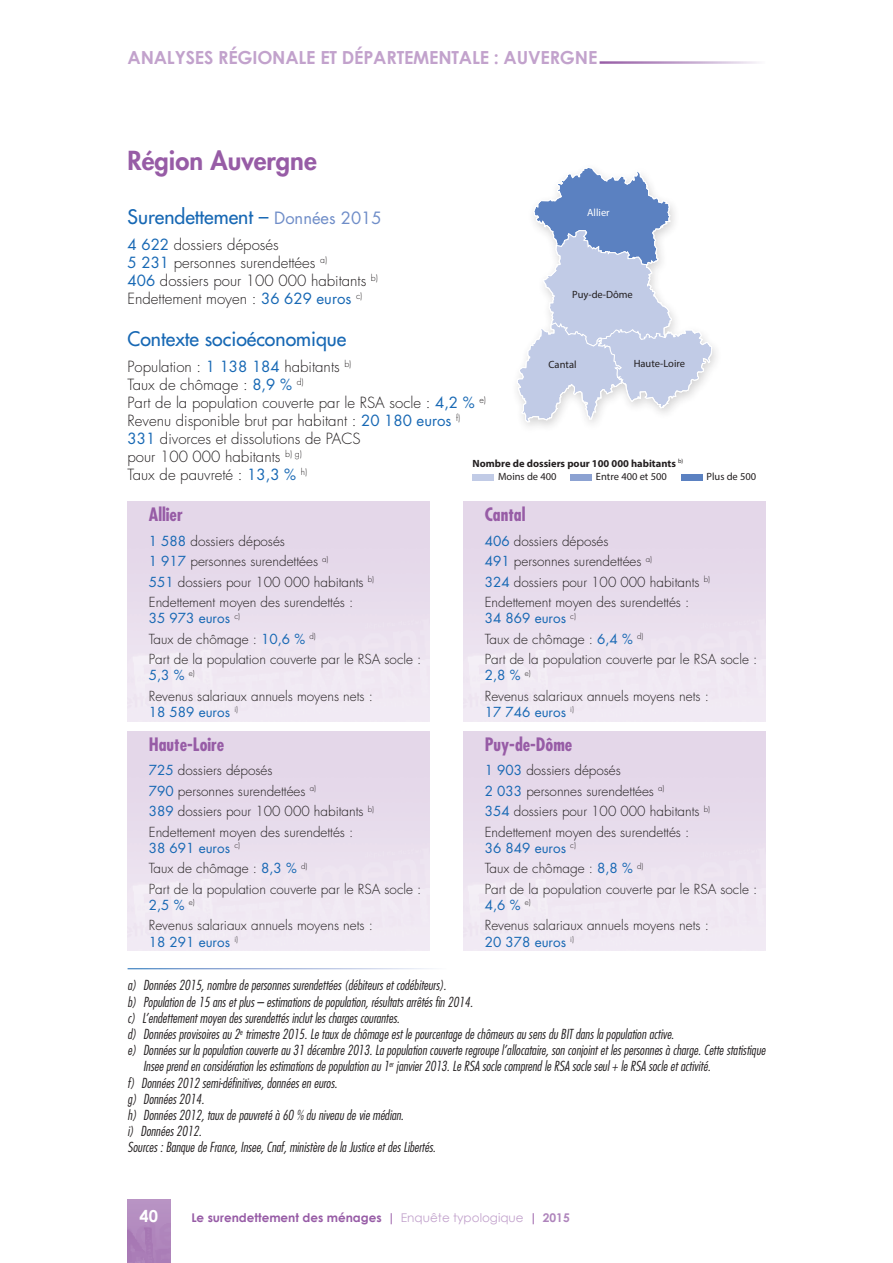
<style>
.page{position:relative;width:893px;height:1263px;background:#fff}
.page>*{position:absolute;margin:0;border:0;box-sizing:border-box;transform-origin:0 0}
.t1{font:800 25.5px "Futura Std";color:#975ca6}
.t2{font:500 19.5px "Futura Std";color:#1768b4}
.t3{font:700 18px "Century Gothic";letter-spacing:-.01em;color:#c2a2cc}
.t4{font:700 condensed 18px "Futura Std";color:#975ca6}
.t5{font:700 16.5px "Century Gothic";color:#fff}
.t6{font:300 15px/18px "Futura Std";color:#231f20}
.t7{font:300 13.5px/20.4px "Futura Std";color:#231f20}
.t8{font:italic 300 condensed 13.5px "Futura Std";color:#231f20}
.t9{font:13.5px "Futura Std";color:#1768b4}
.t10{font:700 12px "Century Gothic";color:#975ca6}
.t11{font:10.5px "Myriad Pro";color:#231f20}
.t12{font:700 10.5px "Myriad Pro";color:#231f20}
.t13{font:10.5px "Myriad Pro";color:#fff}
.s1{font-weight:400;font-size:16.5px;color:#6f8dc8}
.s2{font-weight:400;color:#1768b4}
.s3{font-weight:400;color:#c2a2cc}
.s4{color:#af85bc}
</style>
<div class="page">
<img style="left:128px;top:1199px;width:42px;height:64px">
<svg style="left:517px;top:168px;width:195px;height:254px"></svg>
<div style="left:473px;top:474px;width:21px;height:6px;background:#c1cbe6"></div>
<div style="left:570px;top:474px;width:22px;height:6px;background:#8ca2d2"></div>
<div style="left:681px;top:474px;width:21px;height:6px;background:#5b81c1"></div>
<h3 class="t3" style="left:128px;top:44px;width:471px">ANALYSES RÉGIONALE ET DÉPARTEMENTALE : AUVERGNE</h3>
<h1 class="t1" style="left:128px;top:144px;width:191px">Région Auvergne</h1>
<h2 class="t2" style="left:128px;top:204px;width:255px">Surendettement – <span class="s1">Données 2015</span></h2>
<p class="t6" style="left:128px;top:236px;width:252px"><span class="s2">4 622</span> dossiers déposés<br><span class="s2">5 231</span> personnes surendettées <sup>a)<br></sup><span class="s2">406</span> dossiers pour 100 000 habitants <sup>b)<br></sup>Endettement moyen : <span class="s2">36 629 euros</span> <sup>c)</sup></p>
<h2 class="t2" style="left:128px;top:326px;width:220px">Contexte socioéconomique</h2>
<p class="t6" style="left:128px;top:358px;width:360px">Population : <span class="s2">1 138 184</span> habitants <sup>b)<br></sup>Taux de chômage : <span class="s2">8,9 %</span> <sup>d)<br></sup>Part de la population couverte par le RSA socle : <span class="s2">4,2 %</span> <sup>e)<br></sup>Revenu disponible brut par habitant : <span class="s2">20 180 euros</span> <sup>f)<br></sup><span class="s2">331</span> divorces et dissolutions de PACS<br>pour 100 000 habitants <sup>b)</sup> <sup>g)<br></sup>Taux de pauvreté : <span class="s2">13,3 %</span> <sup>h)</sup></p>
<p class="t13" style="left:587px;top:206px;width:24px">Allier</p>
<p class="t11" style="left:572px;top:288px;width:62px">Puy-de-Dôme</p>
<p class="t11" style="left:548px;top:358px;width:29px">Cantal</p>
<p class="t11" style="left:634px;top:357px;width:53px">Haute-Loire</p>
<p class="t12" style="left:473px;top:456px;width:212px">Nombre de dossiers pour 100 000 habitants <sup>b)</sup></p>
<p class="t11" style="left:498px;top:470px;width:60px">Moins de 400</p>
<p class="t11" style="left:596px;top:470px;width:72px">Entre 400 et 500</p>
<p class="t11" style="left:706px;top:470px;width:51px">Plus de 500</p>
<h3 class="t4" style="left:149px;top:503px;width:35px">Allier</h3>
<p class="t7" style="left:149px;top:531px;width:227px"><span class="s2">1 588</span> dossiers déposés<br><span class="s2">1 917</span> personnes surendettées <sup>a)<br></sup><span class="s2">551</span> dossiers pour 100 000 habitants <sup>b)<br></sup>Endettement moyen des surendettés :</p>
<p class="t7" style="left:149px;top:608px;width:274px"><span class="s2">35 973 euros</span> <sup>c)<br></sup>Taux de chômage : <span class="s2">10,6 %</span> <sup>d)<br></sup>Part de la population couverte par le RSA socle :</p>
<p class="t7" style="left:149px;top:665px;width:226px"><span class="s2">5,3 %</span> <sup>e)<br></sup>Revenus salariaux annuels moyens nets :</p>
<p class="t9" style="left:149px;top:703px;width:91px">18 589 euros <sup>i)</sup></p>
<h3 class="t4" style="left:149px;top:733px;width:77px">Haute‑Loire</h3>
<p class="t7" style="left:149px;top:760px;width:227px"><span class="s2">725</span> dossiers déposés<br><span class="s2">790</span> personnes surendettées <sup>a)<br></sup><span class="s2">389</span> dossiers pour 100 000 habitants <sup>b)<br></sup>Endettement moyen des surendettés :</p>
<p class="t7" style="left:149px;top:838px;width:274px"><span class="s2">38 691 euros</span> <sup>c)<br></sup>Taux de chômage : <span class="s2">8,3 %</span> <sup>d)<br></sup>Part de la population couverte par le RSA socle :</p>
<p class="t7" style="left:149px;top:895px;width:226px"><span class="s2">2,5 %</span> <sup>e)<br></sup>Revenus salariaux annuels moyens nets :</p>
<p class="t9" style="left:149px;top:933px;width:91px">18 291 euros <sup>i)</sup></p>
<h3 class="t4" style="left:485px;top:503px;width:42px">Cantal</h3>
<p class="t7" style="left:485px;top:531px;width:227px"><span class="s2">406</span> dossiers déposés<br><span class="s2">491</span> personnes surendettées <sup>a)<br></sup><span class="s2">324</span> dossiers pour 100 000 habitants <sup>b)<br></sup>Endettement moyen des surendettés :</p>
<p class="t7" style="left:485px;top:608px;width:274px"><span class="s2">34 869 euros</span> <sup>c)<br></sup>Taux de chômage : <span class="s2">6,4 %</span> <sup>d)<br></sup>Part de la population couverte par le RSA socle :</p>
<p class="t7" style="left:485px;top:665px;width:226px"><span class="s2">2,8 %</span> <sup>e)<br></sup>Revenus salariaux annuels moyens nets :</p>
<p class="t9" style="left:485px;top:703px;width:91px">17 746 euros <sup>i)</sup></p>
<h3 class="t4" style="left:485px;top:733px;width:89px">Puy‑de‑Dôme</h3>
<p class="t7" style="left:485px;top:760px;width:227px"><span class="s2">1 903</span> dossiers déposés<br><span class="s2">2 033</span> personnes surendettées <sup>a)<br></sup><span class="s2">354</span> dossiers pour 100 000 habitants <sup>b)<br></sup>Endettement moyen des surendettés :</p>
<p class="t7" style="left:485px;top:838px;width:274px"><span class="s2">36 849 euros</span> <sup>c)<br></sup>Taux de chômage : <span class="s2">8,8 %</span> <sup>d)<br></sup>Part de la population couverte par le RSA socle :</p>
<p class="t7" style="left:485px;top:895px;width:226px"><span class="s2">4,6 %</span> <sup>e)<br></sup>Revenus salariaux annuels moyens nets :</p>
<p class="t9" style="left:485px;top:933px;width:91px">20 378 euros <sup>i)</sup></p>
<p class="t8" style="left:128px;top:977px;width:320px">a) Données 2015, nombre de personnes surendettées (débiteurs et codébiteurs).</p>
<p class="t8" style="left:128px;top:994px;width:347px">b) Population de 15 ans et plus – estimations de population, résultats arrêtés fin 2014.</p>
<p class="t8" style="left:128px;top:1010px;width:274px">c) L’endettement moyen des surendettés inclut les charges courantes.</p>
<p class="t8" style="left:128px;top:1026px;width:548px">d) Données provisoires au 2<sup>e</sup> trimestre 2015. Le taux de chômage est le pourcentage de chômeurs au sens du BIT dans la population active.</p>
<p class="t8" style="left:128px;top:1042px;width:639px">e) Données sur la population couverte au 31 décembre 2013. La population couverte regroupe l’allocataire, son conjoint et les personnes à charge. Cette statistique</p>
<p class="t8" style="left:143px;top:1058px;width:569px">Insee prend en considération les estimations de population au 1<sup>er</sup> janvier 2013. Le RSA socle comprend le RSA socle seul + le RSA socle et activité.</p>
<p class="t8" style="left:128px;top:1075px;width:211px">f) Données 2012 semi-définitives, données en euros.</p>
<p class="t8" style="left:128px;top:1091px;width:78px">g) Données 2014.</p>
<p class="t8" style="left:128px;top:1107px;width:278px">h) Données 2012, taux de pauvreté à 60 % du niveau de vie médian.</p>
<p class="t8" style="left:128px;top:1123px;width:75px">i) Données 2012.</p>
<p class="t8" style="left:128px;top:1139px;width:310px">Sources : Banque de France, Insee, Cnaf, ministère de la Justice et des Libertés.</p>
<p class="t5" style="left:140px;top:1203px;width:20px">40</p>
<p class="t10" style="left:191px;top:1208px;width:380px">Le surendettement des ménages | <span class="s3">Enquête typologique</span> | <span class="s4">2015</span></p>
</div>
